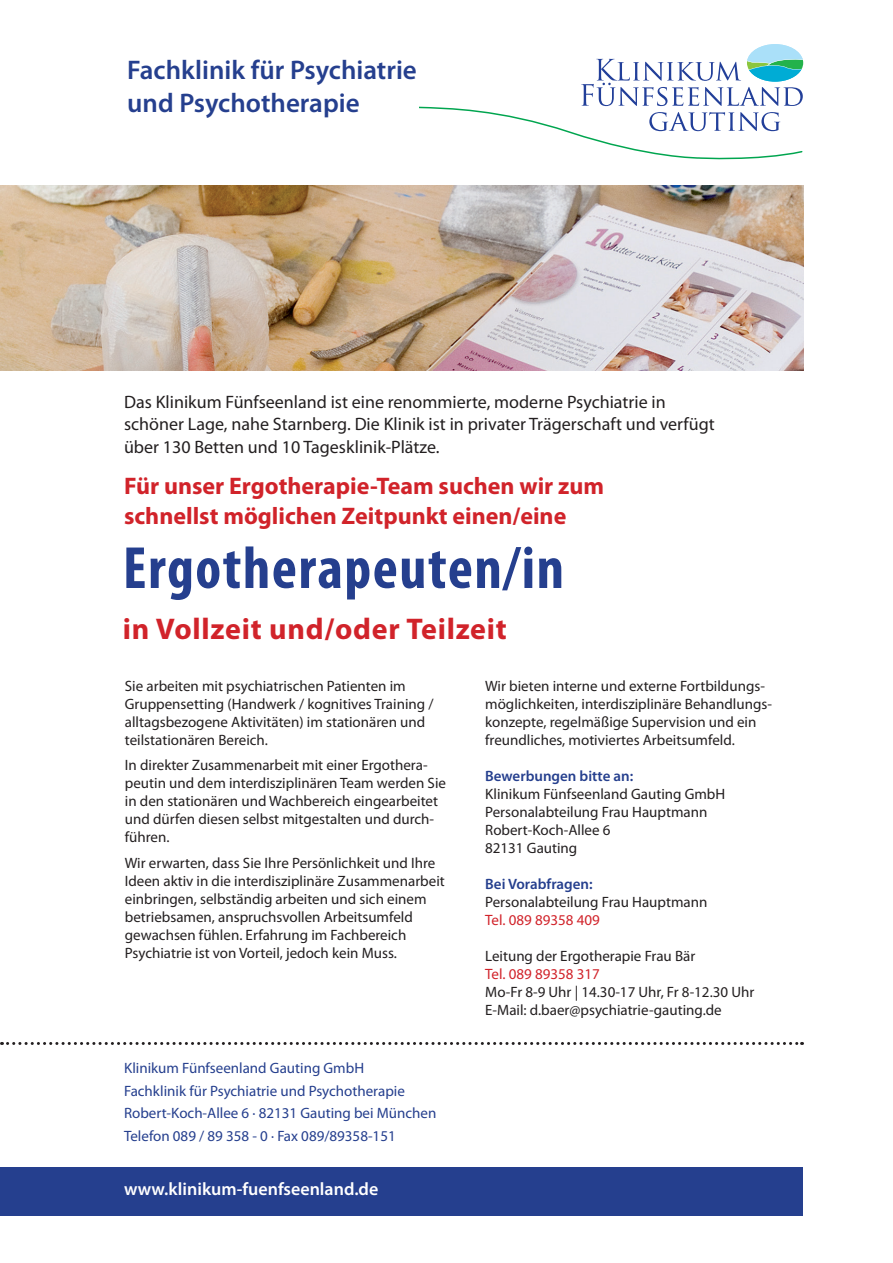
<style>
.page{position:relative;width:893px;height:1263px;background:#fff}
.page>*{position:absolute;margin:0;border:0;box-sizing:border-box;transform-origin:0 0}
.t1{font:700 condensed 60px "Myriad Pro";letter-spacing:.025em;color:#253f8e}
.t2{font:700 30px "Myriad Pro";letter-spacing:.025em;color:#d1232a}
.t3{font:600 27px/32.4px "Myriad Pro";color:#253f8e}
.t4{font:700 24px/30px "Myriad Pro";color:#d1232a}
.t5{font:18px/22.5px "Myriad Pro";color:#231f20}
.t6{font:600 18px "Myriad Pro";color:#fff}
.t7{font:15px/18px "Myriad Pro";color:#231f20}
.t8{font:15px/22.5px "Myriad Pro";color:#253f8e}
.t9{font:600 15px "Myriad Pro";color:#253f8e}
.t10{font:15px "Myriad Pro";color:#d1232a}
</style>
<div class="page">
<img style="left:0;top:186px;width:803px;height:184px">
<svg style="left:419px;top:44px;width:385px;height:116px"></svg>
<svg style="left:2px;top:1042px;width:800px;height:3px"></svg>
<div style="left:1px;top:1167px;width:802px;height:49px;background:#253f8e"></div>
<h3 class="t3" style="left:127px;top:53px;width:291px">Fachklinik für Psychiatrie und Psychotherapie</h3>
<p class="t5" style="left:124px;top:390px;width:592px">Das Klinikum Fünfseenland ist eine renommierte, moderne Psychiatrie in schöner Lage, nahe Starnberg. Die Klinik ist in privater Trägerschaft und verfügt über 130 Betten und 10 Tagesklinik-Plätze.</p>
<h3 class="t4" style="left:124px;top:470px;width:482px">Für unser Ergotherapie-Team suchen wir zum schnellst möglichen Zeitpunkt einen/eine</h3>
<h1 class="t1" style="left:123px;top:530px;width:443px">Ergotherapeuten/in</h1>
<h2 class="t2" style="left:123px;top:609px;width:385px">in Vollzeit und/oder Teilzeit</h2>
<p class="t7" style="left:125px;top:676px;width:310px">Sie arbeiten mit psychiatrischen Patienten im Gruppensetting (Handwerk / kognitives Training / alltagsbezogene Aktivitäten) im stationären und teilstationären Bereich.</p>
<p class="t7" style="left:125px;top:756px;width:323px">In direkter Zusammenarbeit mit einer Ergothera&shy;peutin und dem interdisziplinären Team werden Sie in den stationären und Wachbereich eingearbeitet und dürfen diesen selbst mitgestalten und durch&shy;führen.</p>
<p class="t7" style="left:125px;top:853px;width:321px">Wir erwarten, dass Sie Ihre Persönlichkeit und Ihre Ideen aktiv in die interdisziplinäre Zusammenarbeit einbringen, selbständig arbeiten und sich einem betriebsamen, anspruchsvollen Arbeitsumfeld gewachsen fühlen. Erfahrung im Fachbereich Psychiatrie ist von Vorteil, jedoch kein Muss.</p>
<p class="t8" style="left:124px;top:1057px;width:314px">Klinikum Fünfseenland Gauting GmbH<br>Fachklinik für Psychiatrie und Psychotherapie Robert-Koch-Allee 6 · 82131 Gauting bei München Telefon 089 / 89 358 - 0 · Fax 089/89358-151</p>
<p class="t6" style="left:124px;top:1178px;width:256px">www.klinikum-fuenfseenland.de</p>
<p class="t7" style="left:485px;top:676px;width:288px">Wir bieten interne und externe Fortbildungs&shy;möglichkeiten, interdisziplinäre Behandlungs&shy;konzepte, regelmäßige Supervision und ein freundliches, motiviertes Arbeitsumfeld.</p>
<p class="t9" style="left:485px;top:766px;width:150px">Bewerbungen bitte an:</p>
<p class="t7" style="left:485px;top:784px;width:242px">Klinikum Fünfseenland Gauting GmbH<br>Personalabteilung Frau Hauptmann<br>Robert-Koch-Allee 6<br>82131 Gauting</p>
<p class="t9" style="left:485px;top:874px;width:109px">Bei Vorabfragen:</p>
<p class="t7" style="left:485px;top:892px;width:224px">Personalabteilung Frau Hauptmann</p>
<p class="t10" style="left:485px;top:910px;width:116px">Tel. 089 89358 409</p>
<p class="t7" style="left:485px;top:946px;width:212px">Leitung der Ergotherapie Frau Bär</p>
<p class="t10" style="left:485px;top:964px;width:116px">Tel. 089 89358 317</p>
<p class="t7" style="left:485px;top:982px;width:271px">Mo-Fr 8-9 Uhr | 14.30-17 Uhr, Fr 8-12.30 Uhr<br>E-Mail: d.baer@psychiatrie-gauting.de</p>
</div>
